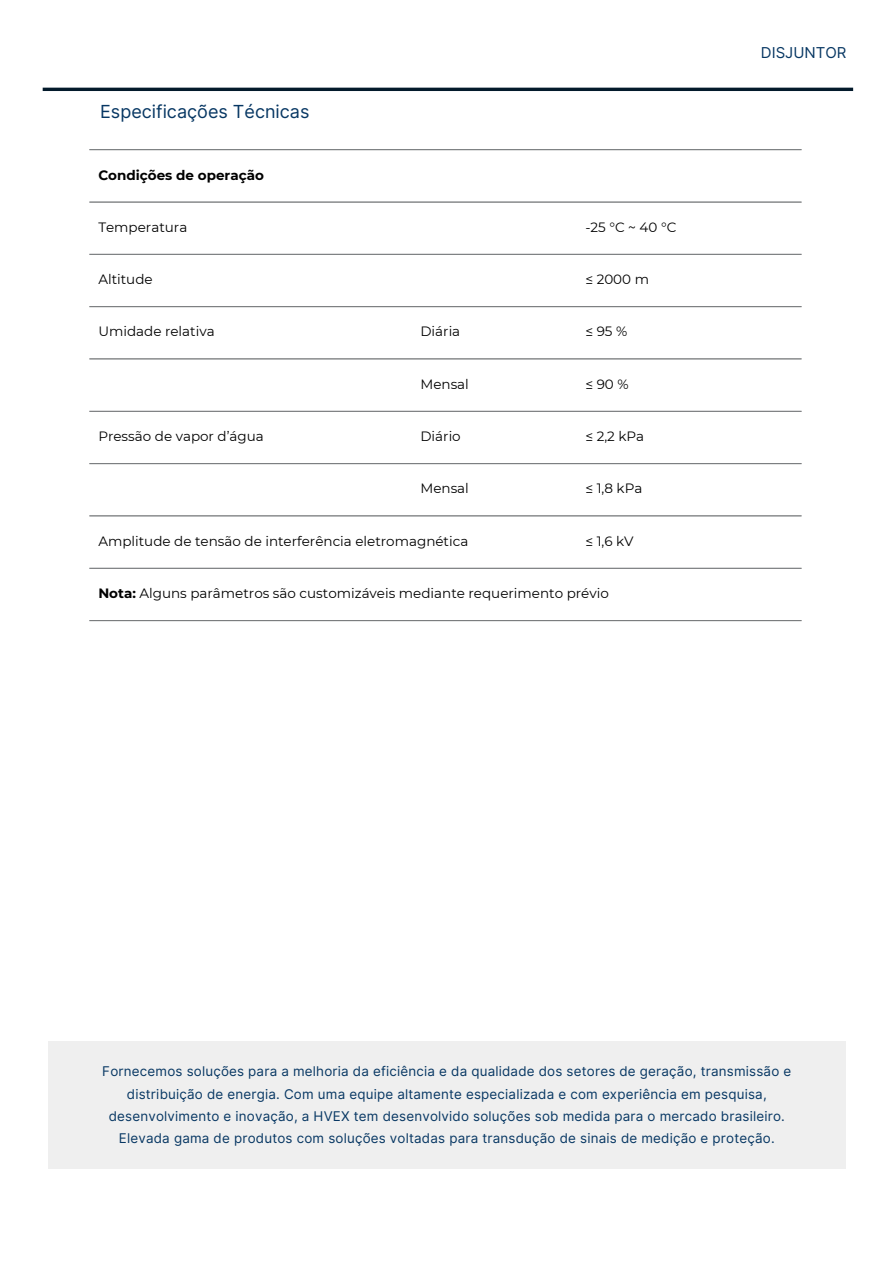
<style>
.page{position:relative;width:894px;height:1264px;background:#fff}
.page>*{position:absolute;margin:0;border:0;box-sizing:border-box;transform-origin:0 0}
.t1{font:18px "Inter";color:#073763}
.t2{font:15px "Inter";color:#073763}
.t3{font:13.5px "Montserrat";color:#000}
.t4{font:700 13.5px "Montserrat";color:#000}
.t5{font:13.35px/22.4px "Inter";letter-spacing:.015em;color:#073763;text-align:center}
.s1{font-weight:700}
</style>
<div class="page">
<hr style="left:89px;top:149px;width:712px;height:1px;background:#787b7d">
<hr style="left:89px;top:201px;width:712px;height:1px;background:#787b7d">
<hr style="left:89px;top:254px;width:712px;height:1px;background:#787b7d">
<hr style="left:89px;top:306px;width:712px;height:1px;background:#787b7d">
<hr style="left:89px;top:358px;width:712px;height:1px;background:#787b7d">
<hr style="left:89px;top:411px;width:712px;height:1px;background:#787b7d">
<hr style="left:89px;top:463px;width:712px;height:1px;background:#787b7d">
<hr style="left:89px;top:515px;width:712px;height:1px;background:#787b7d">
<hr style="left:89px;top:567px;width:712px;height:2px;background:#787b7d">
<hr style="left:89px;top:620px;width:712px;height:1px;background:#787b7d">
<hr style="left:43px;top:88px;width:809px;height:3px;background:#031a2b">
<div style="left:48px;top:1041px;width:797px;height:127px;background:#efefef"></div>
<p class="t1" style="left:100px;top:101px;width:211px">Especificações Técnicas</p>
<h2 class="t4" style="left:98px;top:166px;width:167px">Condições de operação</h2>
<p class="t3" style="left:98px;top:219px;width:90px">Temperatura</p>
<h1 class="t3" style="left:585px;top:219px;width:92px">-25 °C ~ 40 °C</h1>
<p class="t3" style="left:98px;top:271px;width:56px">Altitude</p>
<p class="t3" style="left:585px;top:271px;width:65px">≤ 2000 m</p>
<p class="t3" style="left:98px;top:323px;width:118px">Umidade relativa</p>
<p class="t3" style="left:420px;top:323px;width:41px">Diária</p>
<p class="t3" style="left:585px;top:323px;width:43px">≤95%</p>
<p class="t3" style="left:420px;top:376px;width:50px">Mensal</p>
<p class="t3" style="left:585px;top:376px;width:45px">≤90%</p>
<p class="t3" style="left:98px;top:428px;width:167px">Pressão de vapor d’água</p>
<p class="t3" style="left:420px;top:428px;width:42px">Diário</p>
<p class="t3" style="left:585px;top:428px;width:60px">≤ 2,2 kPa</p>
<p class="t3" style="left:420px;top:480px;width:50px">Mensal</p>
<p class="t3" style="left:585px;top:480px;width:58px">≤ 1,8 kPa</p>
<p class="t3" style="left:98px;top:532px;width:371px">Amplitude de tensão de interferência eletromagnética</p>
<p class="t3" style="left:585px;top:532px;width:50px">≤ 1,6 kV</p>
<p class="t3" style="left:98px;top:585px;width:512px"><span class="s1">Nota:</span> Alguns parâmetros são customizáveis mediante requerimento prévio</p>
<p class="t2" style="left:760px;top:44px;width:87px">DISJUNTOR</p>
<p class="t5" style="left:102px;top:1060px;width:690px">Fornecemos soluções para a melhoria da eficiência e da qualidade dos setores de geração, transmissão e distribuição de energia. Com uma equipe altamente especializada e com experiência em pesquisa, desenvolvimento e inovação, a HVEX tem desenvolvido soluções sob medida para o mercado brasileiro.<br>Elevada gama de produtos com soluções voltadas para transdução de sinais de medição e proteção.</p>
</div>
